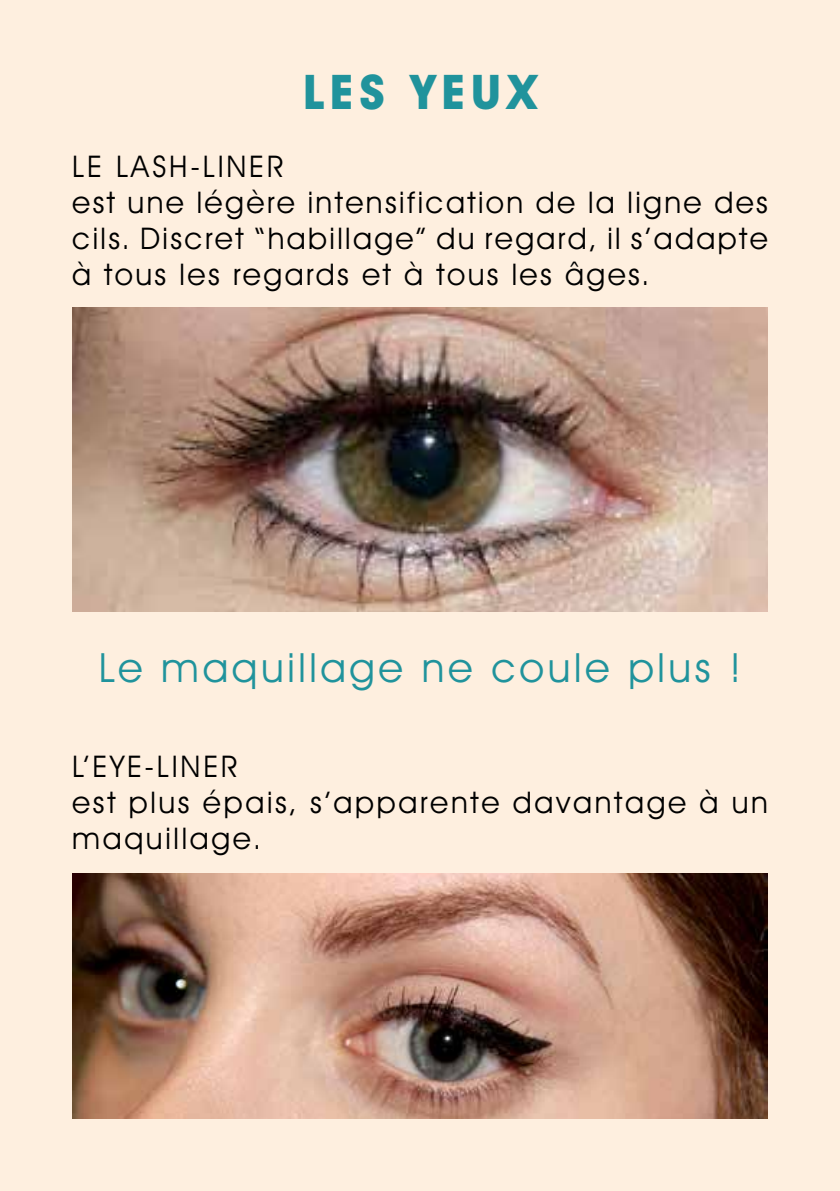
<style>
.page{position:relative;width:840px;height:1191px;background:#fff}
.page>*{position:absolute;margin:0;border:0;box-sizing:border-box;transform-origin:0 0}
.t1{font:700 48px "Avant Garde IT Cby BT";letter-spacing:.12em;color:#20939c}
.t2{font:40.4px "Avant Garde IT Cby BT";letter-spacing:.09em;color:#20939c}
.t3{font:30px/36px "Avant Garde IT Cby BT";letter-spacing:.08em;color:#000}
</style>
<div class="page">
<div style="left:0;top:0;width:839px;height:1191px;background:#feefdf"></div>
<img style="left:72px;top:873px;width:695px;height:246px">
<img style="left:72px;top:308px;width:695px;height:304px">
<h1 class="t1" style="left:303px;top:62px;width:235px">LES YEUX</h1>
<p class="t3" style="left:72px;top:148px;width:697px">LE LASH-LINER<br>est une légère intensification de la ligne des cils. Discret “habillage” du regard, il s’adapte à tous les regards et à tous les âges.</p>
<h2 class="t2" style="left:99px;top:643px;width:643px">Le maquillage ne coule plus !</h2>
<p class="t3" style="left:72px;top:748px;width:697px">L’EYE-LINER<br>est plus épais, s’apparente davantage à un maquillage.</p>
</div>
